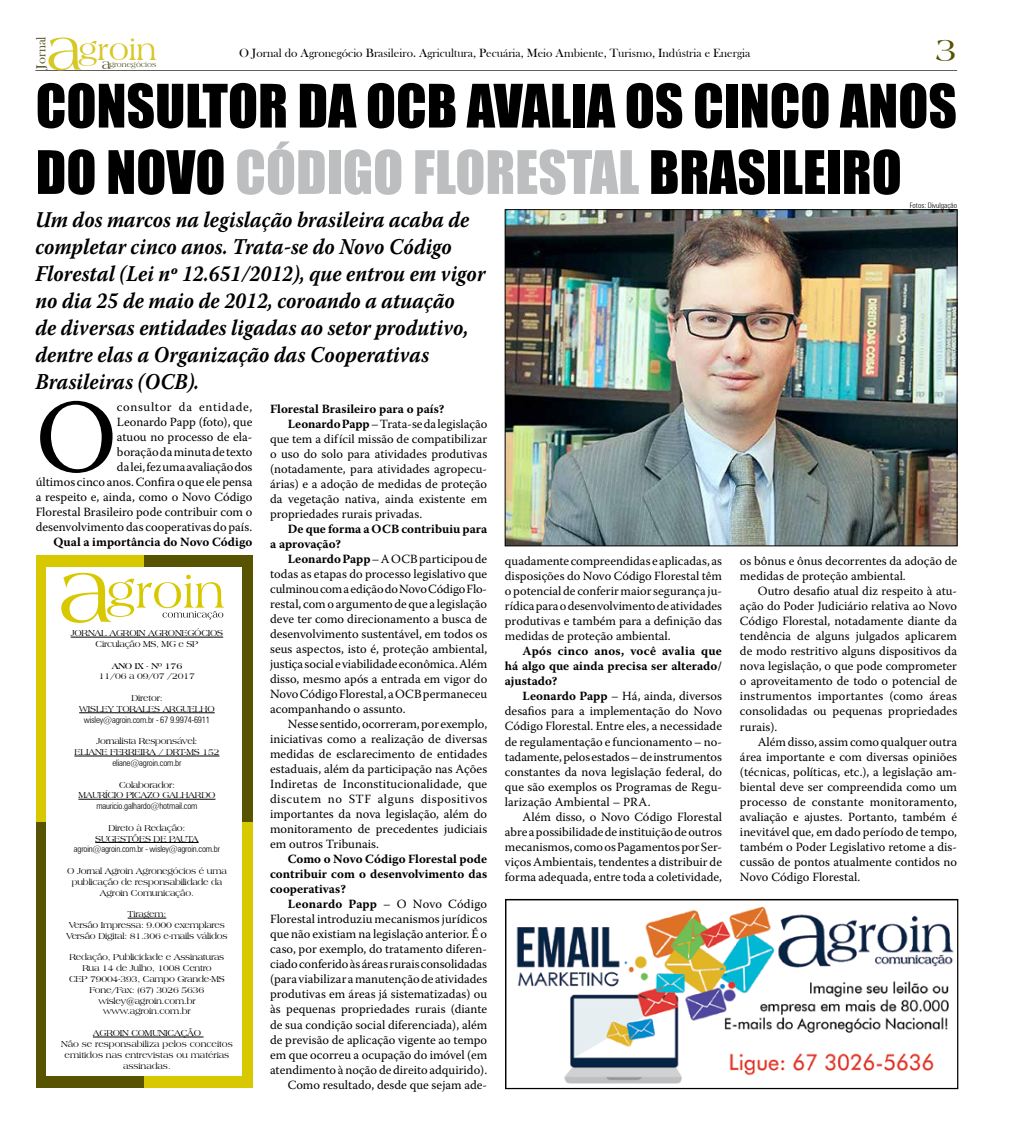
<style>
.page{position:relative;width:1028px;height:1124px;background:#fff}
.page>*{position:absolute;margin:0;border:0;box-sizing:border-box;transform-origin:0 0}
.t1{font:103.5px "Warnock Pro";color:#000}
.t2{font:55.25px/66.4px "Impact";color:#000}
.t3{font:33.75px "Americana BT";color:#585300}
.t4{font:31.25px "Americana BT";color:#d6c827}
.t5{font:italic 700 22.5px/27px "Warnock Pro";color:#000;scale:.9 1}
.t6{font:13.5px "Bask Old Face";color:#585423}
.t7{font:12.5px/15px "Warnock Pro";color:#000;text-align:justify}
.t8{font:700 12.5px/15px "Warnock Pro";letter-spacing:.01em;color:#000;text-align:justify}
.t9{font:12.25px "Bask Old Face";color:#000}
.t10{font:9px/10.8px "Americana BT";letter-spacing:-.02em;color:#000;text-align:center}
.t11{font:300 condensed 9px "Zurich BT";letter-spacing:-.02em;color:#000}
.t12{font:9px/10.8px "Americana BT";color:#000;text-align:center}
.t13{font:700 9px "Americana BT";letter-spacing:-.02em;color:#000}
.t14{font:7.62px "Americana BT";color:#585423}
.t15{font:300 condensed 7.5px "Zurich BT";color:#000}
.s1{font-size:60px}
.s2{font-size:14.62px}
.s3{color:#bcbec0}
.s4{font-weight:700}
</style>
<div class="page">
<hr style="left:35px;top:70px;width:922px;height:1px;background:#221f20">
<div style="left:36px;top:819px;width:108px;height:268px;background:#585300"></div>
<div style="left:36px;top:555px;width:108px;height:267px;background:#d7c800"></div>
<div style="left:144px;top:821px;width:108px;height:266px;background:#d7c800"></div>
<div style="left:144px;top:555px;width:108px;height:267px;background:#585300"></div>
<div style="left:46px;top:567px;width:196px;height:508px;background:#fff"></div>
<svg style="left:61px;top:572px;width:163px;height:50px"></svg>
<hr style="left:71px;top:636px;width:152px;height:1px;background:#000">
<hr style="left:79px;top:712px;width:136px;height:1px;background:#000">
<hr style="left:74px;top:755px;width:145px;height:1px;background:#000">
<hr style="left:78px;top:798px;width:137px;height:1px;background:#000">
<hr style="left:95px;top:842px;width:104px;height:1px;background:#000">
<hr style="left:128px;top:917px;width:38px;height:1px;background:#000">
<hr style="left:93px;top:1036px;width:110px;height:1px;background:#000">
<img style="left:507px;top:900px;width:449px;height:184px">
<div style="left:505px;top:898px;width:453px;height:190px;border:1px solid #000"></div>
<img style="left:507px;top:211px;width:448px;height:333px">
<div style="left:505px;top:209px;width:452px;height:337px;border:1px solid #000"></div>
<p class="t6" style="left:34px;top:69px;width:34px;rotate:-90deg">Jornal</p>
<h3 class="t4" style="left:46px;top:32px;width:112px"><span class="s1">a</span>groin</h3>
<p class="t14" style="left:102px;top:60px;width:56px"><span class="s2">a</span>gronegócios</p>
<p class="t9" style="left:239px;top:46px;width:512px">O Jornal do Agronegócio Brasileiro. Agricultura, Pecuária, Meio Ambiente, Turismo, Indústria e Energia</p>
<h3 class="t3" style="left:935px;top:30px;width:23px">3</h3>
<h2 class="t2" style="left:36px;top:71px;width:922px">CONSULTOR DA OCB AVALIA OS CINCO ANOS<br>DO NOVO <span class="s3">CÓDIGO FLORESTAL</span> BRASILEIRO</h2>
<p class="t5" style="left:35px;top:205px;width:501px">Um dos marcos na legislação brasileira acaba de completar cinco anos. Trata-se do Novo Código Florestal (Lei nº 12.651/2012), que entrou em vigor no dia 25 de maio de 2012, coroando a atuação<br>de diversas entidades ligadas ao setor produtivo, dentre elas a Organização das Cooperativas Brasileiras (OCB).</p>
<h1 class="t1" style="left:36px;top:374px;width:74px">O</h1>
<p class="t7" style="left:36px;top:399px;width:218px;text-align:right">consultor da entidade,<br>Leonardo Papp (foto), que<br>atuou no processo de ela-<br>boração da minuta de texto<br>da lei, fez uma avaliação dos<br>últimos cinco anos. Confira o que ele pensa a respeito e, ainda, como o Novo Código<br>Florestal Brasileiro pode contribuir com o desenvolvimento das cooperativas do país.</p>
<p class="t8" style="left:53px;top:534px;width:200px">Qual a importância do Novo Código</p>
<p class="t10" style="left:71px;top:627px;width:154px">JORNAL Agroin AGRONEGÓCIOS<br>Circulação MS, MG e SP</p>
<p class="t13" style="left:112px;top:660px;width:72px">ANO IX - Nº 176</p>
<p class="t10" style="left:99px;top:671px;width:97px">11/06 a 09/07 /2017</p>
<p class="t10" style="left:131px;top:692px;width:33px">Diretor:</p>
<p class="t10" style="left:79px;top:703px;width:51px">Wisley Toral</p>
<p class="t10" style="left:148px;top:703px;width:67px">es Arguelho</p>
<p class="t11" style="left:84px;top:714px;width:128px">wisley@agroin.com.br - 67 9.9974-6911</p>
<p class="t10" style="left:74px;top:735px;width:147px">Jornalista Responsável:<br>ELIANE FERREIRA / DRT-MS 152</p>
<p class="t11" style="left:112px;top:757px;width:71px">eliane@agroin.com.br</p>
<p class="t10" style="left:78px;top:779px;width:98px;text-align:left;text-indent:41px">Colaborador:<br>Maurício Picazo Gal</p>
<p class="t10" style="left:181px;top:789px;width:34px">hardo</p>
<p class="t11" style="left:96px;top:800px;width:103px">mauricio.galhardo@hotmail.com</p>
<p class="t10" style="left:95px;top:822px;width:99px;text-align:left;text-indent:13px">Direto à Redação:<br>Sugestões de pauta</p>
<p class="t11" style="left:74px;top:843px;width:148px">agroin@agroin.com.br - wisley@agroin.com.br</p>
<p class="t10" style="left:67px;top:865px;width:161px">O Jornal Agroin Agronegócios é uma publicação de responsabilidade da<br>Agroin Comunicação.</p>
<p class="t10" style="left:66px;top:908px;width:162px">Tiragem:<br>Versão Impressa: 9.000 exemplares<br>Versão Digital: 81.306 e-mails válidos</p>
<p class="t10" style="left:69px;top:951px;width:157px">Redação, Publicidade e Assinaturas<br>Rua 14 de Julho, 1008 Centro<br>CEP 79004-393, Campo Grande-MS<br>Fone/Fax: (67) 3026 5636 wisley@agroin.com.br www.agroin.com.br</p>
<p class="t12" style="left:61px;top:1027px;width:173px">Agroin Comunicação<br>Não se responsabiliza pelos conceitos emitidos nas entrevistas ou matérias assinadas.</p>
<p class="t8" style="left:270px;top:401px;width:176px">Florestal Brasileiro para o país?</p>
<p class="t7" style="left:288px;top:416px;width:201px"><span class="s4">Leonardo Papp</span> – Trata-se da legislação</p>
<p class="t7" style="left:270px;top:431px;width:219px">que tem a difícil missão de compatibilizar</p>
<p class="t7" style="left:270px;top:446px;width:219px">o uso do solo para atividades produtivas</p>
<p class="t7" style="left:270px;top:461px;width:219px">(notadamente, para atividades agropecu-</p>
<p class="t7" style="left:270px;top:476px;width:219px">árias) e a adoção de medidas de proteção</p>
<p class="t7" style="left:270px;top:491px;width:219px">da vegetação nativa, ainda existente em</p>
<p class="t7" style="left:270px;top:506px;width:154px">propriedades rurais privadas.</p>
<p class="t8" style="left:270px;top:521px;width:219px;text-indent:18px">De que forma a OC B contribuiu para a aprovação?</p>
<p class="t7" style="left:270px;top:551px;width:219px;text-indent:18px"><span class="s4">Leonardo Papp</span> – A OCB participou de todas as etapas do processo legislativo que culminou com a edição do Novo Código Flo&shy;restal, com o argumento de que a legislação deve ter como direcionamento a busca de desenvolvimento sustentável, em todos os seus aspectos, isto é, proteção ambiental, justiça social e viabilidade econômica. Além disso, mesmo após a entrada em vigor do Novo Código Florestal, a OCB permaneceu acompanhando o assunto.</p>
<p class="t7" style="left:270px;top:716px;width:219px;text-indent:18px">Nesse sentido, ocorreram, por exemplo, iniciativas como a realização de diversas medidas de esclarecimento de entidades estaduais, além da participação nas Ações Indiretas de Inconstitucionalidade, que discutem no STF alguns dispositivos importantes da nova legislação, além do monitoramento de precedentes judiciais em outros Tribunais.</p>
<p class="t8" style="left:270px;top:851px;width:219px;text-indent:18px">Como o Novo Código Florestal pode contribuir com o desenvolvimento das cooperativas?</p>
<p class="t7" style="left:270px;top:896px;width:219px;text-align:right"><span class="s4">Leonardo Papp</span> – O Novo Código Florestal introduziu mecanismos jurídicos que não existiam na legislação anterior. É o caso, por exemplo, do tratamento diferen&shy;ciado conferido às áreas rurais consolidadas (para viabilizar a manutenção de atividades produtivas em áreas já sistematizadas) ou às pequenas propriedades rurais (diante de sua condição social diferenciada), além de previsão de aplicação vigente ao tempo em que ocorreu a ocupação do imóvel (em atendimento à noção de direito adquirido).<br>Como resultado, desde que sejam ade-</p>
<p class="t7" style="left:505px;top:553px;width:219px">quadamente compreendidas e aplicadas, as disposições do Novo Código Florestal têm o potencial de conferir maior segurança ju&shy;rídica para o desenvolvimento de atividades produtivas e também para a definição das medidas de proteção ambiental.</p>
<p class="t8" style="left:505px;top:643px;width:219px;text-indent:18px">Após cinco anos, você avalia que há algo que ainda precisa ser alterado/ ajustado?</p>
<p class="t7" style="left:505px;top:688px;width:219px;text-indent:18px"><span class="s4">Leonardo Papp</span> – Há, ainda, diversos desafios para a implementação do Novo Código Florestal. Entre eles, a necessidade de regulamentação e funcionamento – no&shy;tadamente, pelos estados – de instrumentos constantes da nova legislação federal, do que são exemplos os Programas de Regu&shy;larização Ambiental – PRA.</p>
<p class="t7" style="left:505px;top:808px;width:219px;text-indent:18px">Além disso, o Novo Código Florestal abre a possibilidade de instituição de outros mecanismos, como os Pagamentos por Ser&shy;viços Ambientais, tendentes a distribuir de forma adequada, entre toda a coletividade,</p>
<p class="t15" style="left:909px;top:201px;width:49px">Fotos: Divulgação</p>
<p class="t7" style="left:740px;top:553px;width:219px">os bônus e ônus decorrentes da adoção de medidas de proteção ambiental.</p>
<p class="t7" style="left:740px;top:583px;width:219px;text-indent:18px">Outro desafio atual diz respeito à atu&shy;ação do Poder Judiciário relativa ao Novo Código Florestal, notadamente diante da tendência de alguns julgados aplicarem de modo restritivo alguns dispositivos da nova legislação, o que pode comprometer o aproveitamento de todo o potencial de instrumentos importantes (como áreas consolidadas ou pequenas propriedades rurais).</p>
<p class="t7" style="left:740px;top:733px;width:219px;text-indent:18px">Além disso, assim como qualquer outra área importante e com diversas opiniões (técnicas, políticas, etc.), a legislação am&shy;biental deve ser compreendida como um processo de constante monitoramento, avaliação e ajustes. Portanto, também é inevitável que, em dado período de tempo, também o Poder Legislativo retome a dis&shy;cussão de pontos atualmente contidos no Novo Código Florestal.</p>
</div>
